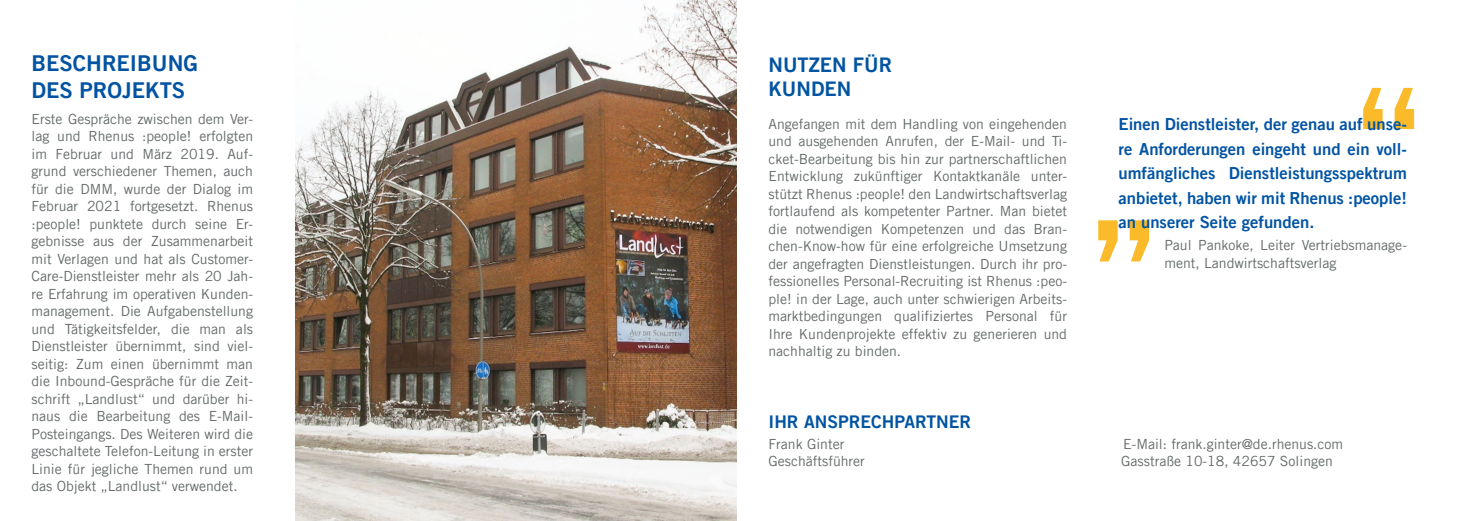
<style>
.page{position:relative;width:1474px;height:521px;background:#fff}
.page>*{position:absolute;margin:0;border:0;box-sizing:border-box;transform-origin:0 0}
.t1{font:140.88px "Trade Gothic LT Pro Bd 2";color:#faba29}
.t2{font:21.88px "Trade Gothic LT Pro Bd 2";color:#0353a3}
.t3{font:20.12px/24.2px "Trade Gothic LT Pro Bd 2";color:#0154a1}
.t4{font:17.5px "Trade Gothic LT Pro Bd 2";color:#0154a1}
.t5{font:16.62px/24.5px "Trade Gothic LT Pro Bd 2";color:#0353a3;text-align:justify}
.t6{font:14px/17.5px "Trade Gothic LT Pro";color:#646969}
.s1{color:#0154a4}
</style>
<div class="page">
<img style="left:295px;top:0;width:442px;height:521px">
<p class="t2" style="left:32px;top:50px;width:168px">BESCHREIBUNG</p>
<p class="t2" style="left:32px;top:76px;width:155px">DES PROJEKTS</p>
<p class="t6" style="left:32px;top:110px;width:223px;text-align:justify">Erste Gespräche zwischen dem Ver&shy;lag und Rhenus :people! erfolgten im Februar und März 2019. Auf&shy;grund verschiedener Themen, auch für die DMM, wurde der Dialog im Februar 2021 fortgesetzt. Rhenus :people! punktete durch seine Er&shy;gebnisse aus der Zusammenarbeit mit Verlagen und hat als Customer-Care-Dienstleister mehr als 20 Jah&shy;re Erfahrung im operativen Kunden&shy;management. Die Aufgabenstellung und Tätigkeitsfelder, die man als Dienstleister übernimmt, sind viel&shy;seitig: Zum einen übernimmt man die Inbound-Gespräche für die Zeit&shy;schrift „Landlust“ und darüber hi&shy;naus die Bearbeitung des E-Mail-Posteingangs. Des Weiteren wird die geschaltete Telefon-Leitung in erster Linie für jegliche Themen rund um das Objekt „Landlust“ verwendet.</p>
<p class="t3" style="left:768px;top:53px;width:125px">NUTZEN FÜR<br>KUNDEN</p>
<p class="t6" style="left:768px;top:115px;width:300px;text-align:justify">Angefangen mit dem Handling von eingehenden und ausgehenden Anrufen, der E-Mail- und Ti&shy;cket-Bearbeitung bis hin zur partnerschaftlichen Entwicklung zukünftiger Kontaktkanäle unter&shy;stützt Rhenus :people! den Landwirtschaftsverlag fortlaufend als kompetenter Partner. Man bietet die notwendigen Kompetenzen und das Bran&shy;chen-Know-how für eine erfolgreiche Umsetzung der angefragten Dienstleistungen. Durch ihr pro&shy;fessionelles Personal-Recruiting ist Rhenus :peo&shy;ple! in der Lage, auch unter schwierigen Arbeits&shy;marktbedingungen qualifiziertes Personal für Ihre Kundenprojekte effektiv zu generieren und nachhaltig zu binden.</p>
<p class="t4" style="left:768px;top:411px;width:204px">IHR ANSPRECHPARTNER</p>
<p class="t6" style="left:768px;top:435px;width:98px">Frank Ginter<br>Geschäftsführer</p>
<p class="t1" style="left:1357px;top:53px;width:64px">“</p>
<p class="t5" style="left:1118px;top:112px;width:290px">Einen Dienstleister, der genau auf unse&shy;re Anforderungen eingeht und ein voll&shy;u<span class="s1">mfängliches Dienstleistungsspektrum anbietet, haben wir mit Rhenus :people! an unse</span>rer Seite gefunden.</p>
<p class="t1" style="left:1092px;top:103px;width:64px">„</p>
<p class="t6" style="left:1164px;top:236px;width:244px">Paul Pankoke, Leiter Vertriebsmanage&shy;ment, Landwirtschaftsverlag</p>
<p class="t6" style="left:1123px;top:435px;width:221px">E-Mail: frank.ginter@de.rhenus.com</p>
<p class="t6" style="left:1121px;top:452px;width:213px">Gasstraße 10-18, 42657 Solingen</p>
</div>
